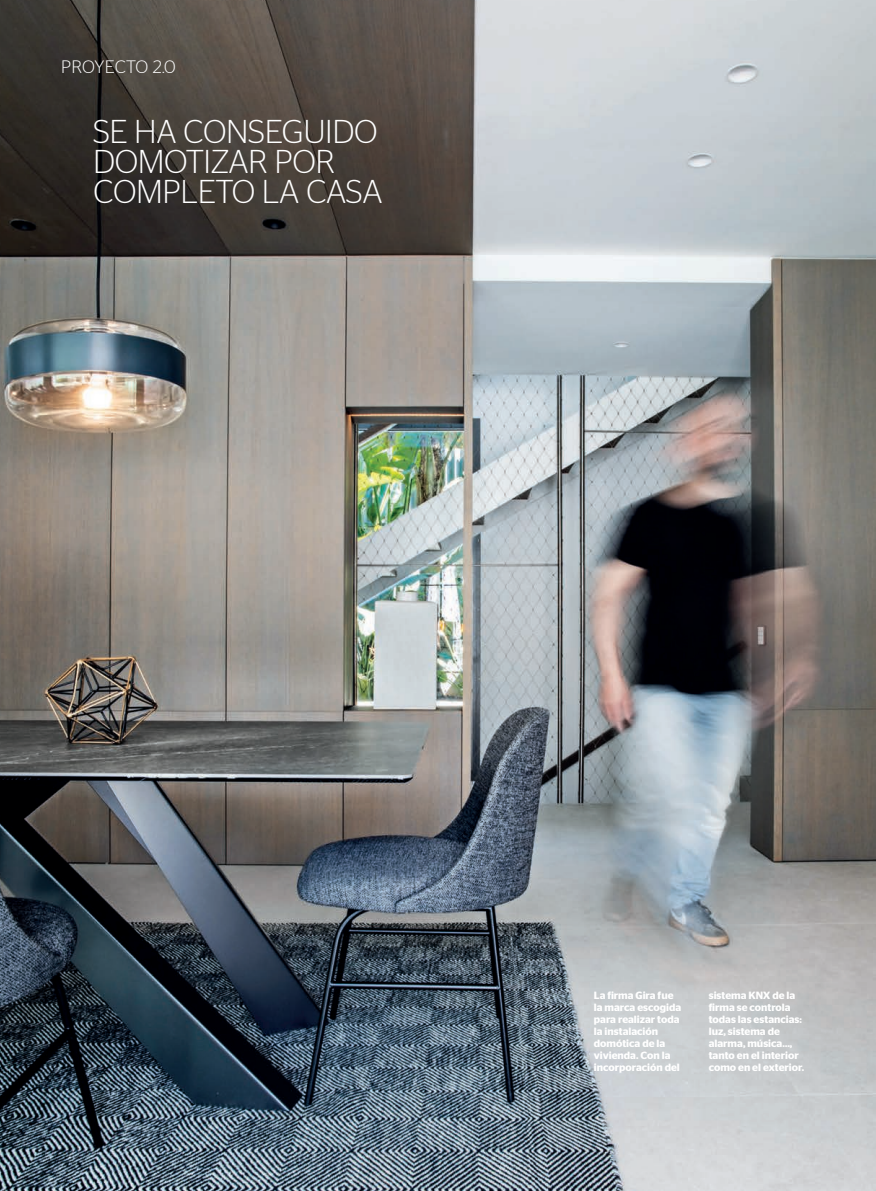
<style>
.page{position:relative;width:876px;height:1191px;background:#fff}
.page>*{position:absolute;margin:0;border:0;box-sizing:border-box;transform-origin:0 0}
.t1{font:300 33px/30px "Stag Sans";letter-spacing:-.01em;color:#fff}
.t2{font:300 18px "Stag Sans";letter-spacing:.005em;color:#fff}
.t3{font:600 10.5px/12px "Stag Sans";color:#fff}
</style>
<div class="page">
<img style="left:0;top:0;width:876px;height:1191px">
<h2 class="t2" style="left:61px;top:57px;width:116px">PROYECTO 2.0</h2>
<h1 class="t1" style="left:93px;top:116px;width:291px">SE HA CONSEGUIDO<br>DOMOTIZAR POR<br>COMPLETO LA CASA</h1>
<p class="t3" style="left:594px;top:989px;width:89px">La firma Gira fue la marca escogida para realizar toda la instalación domótica de la vivienda. Con la incorporación del</p>
<p class="t3" style="left:709px;top:989px;width:97px">sistema KNX de la firma se controla todas las estancias: luz, sistema de alarma, música…, tanto en el interior como en el exterior.</p>
</div>
